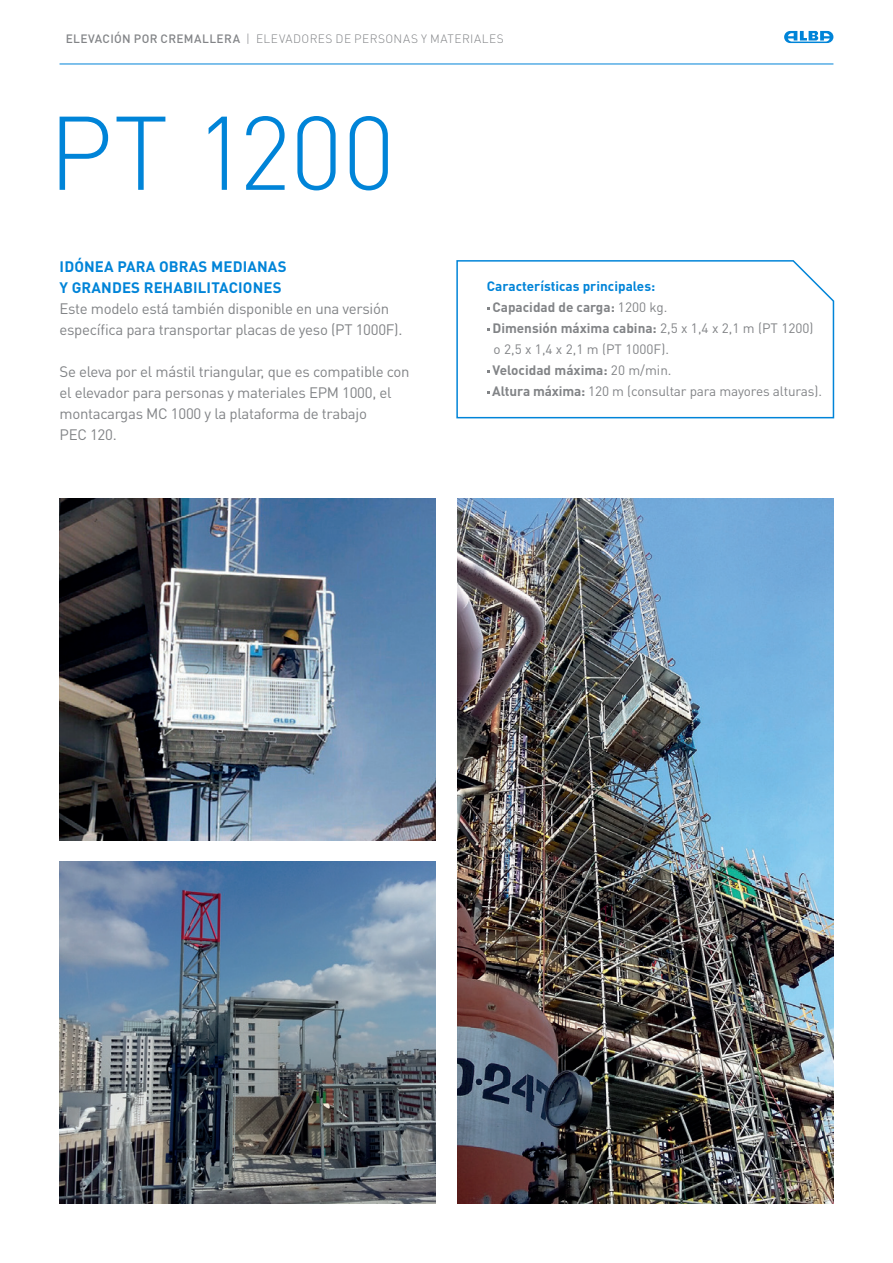
<style>
.page{position:relative;width:893px;height:1263px;background:#fff}
.page>*{position:absolute;margin:0;border:0;box-sizing:border-box;transform-origin:0 0}
.t1{font:300 102.75px "DIN Pro";letter-spacing:-.005em;color:#0084d8}
.t2{font:15px/21px "DIN Pro";letter-spacing:-.02em;color:#828487}
.t3{font:700 15px/21px "DIN Pro";letter-spacing:.01em;color:#0084d8}
.t4{font:13.5px/21px "DIN Pro";letter-spacing:-.01em;color:#828487}
.t5{font:300 12px "DIN Pro";letter-spacing:.04em;color:#828487}
.s1{font-weight:500}
.s2{font-weight:700;color:#0084d8}
.s3{font-weight:700}
</style>
<div class="page">
<svg style="left:784px;top:31px;width:49px;height:12px"></svg>
<hr style="left:60px;top:64px;width:773px;height:1px;background:#0084d8">
<img style="left:60px;top:861px;width:376px;height:342px">
<img style="left:60px;top:499px;width:376px;height:342px">
<img style="left:457px;top:499px;width:376px;height:704px">
<svg style="left:456px;top:260px;width:379px;height:159px"></svg>
<p class="t5" style="left:66px;top:31px;width:440px"><span class="s1">ELEVACIÓN POR CREMALLERA</span> | ELEVADORES DE PERSONAS Y MATERIALES</p>
<h1 class="t1" style="left:48px;top:83px;width:348px">PT 1200</h1>
<p class="t3" style="left:60px;top:255px;width:228px">IDÓNEA PARA OBRAS MEDIANAS<br>Y GRANDES REHABILITACIONES</p>
<p class="t2" style="left:60px;top:297px;width:344px">Este modelo está también disponible en una versión específica para transportar placas de yeso (PT 1000F).</p>
<p class="t2" style="left:60px;top:360px;width:352px">Se eleva por el mástil triangular, que es compatible con el elevador para personas y materiales EPM 1000, el montacargas MC 1000 y la plataforma de trabajo<br>PEC 120.</p>
<p class="t4" style="left:492px;top:275px;width:331px;text-indent:-5px"><span class="s2">Características principales:<br></span><span class="s3">Capacidad de carga:</span> 1200 kg.<br><span class="s3">Dimensión máxima cabina:</span> 2,5 x 1,4 x 2,1 m (PT 1200) o 2,5 x 1,4 x 2,1 m (PT 1000F).<br><span class="s3">Velocidad máxima:</span> 20 m/min.<br><span class="s3">Altura máxima:</span> 120 m (consultar para mayores alturas).</p>
</div>
